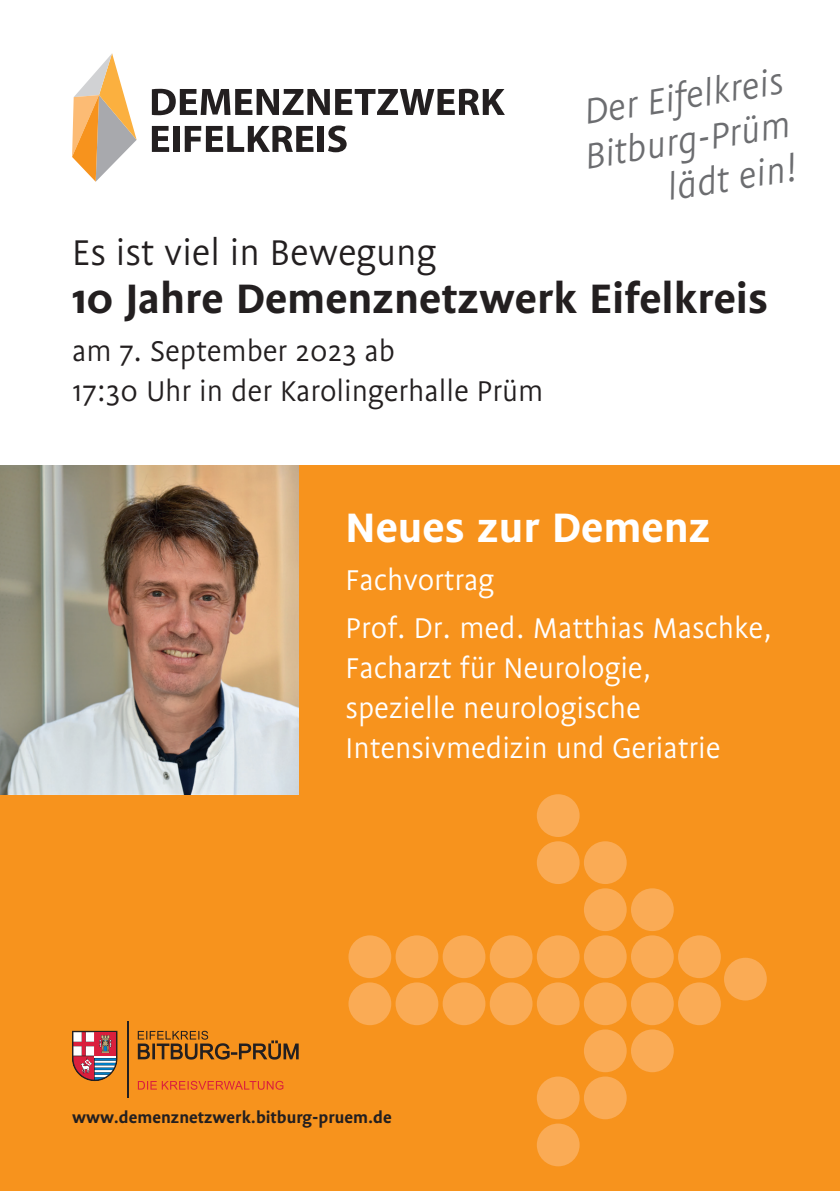
<style>
.page{position:relative;width:840px;height:1191px;background:#fff}
.page>*{position:absolute;margin:0;border:0;box-sizing:border-box;transform-origin:0 0}
.t1{font:700 46px "Flex";color:#231f20}
.t2{font:700 46px "Flex";color:#fff}
.t3{font:italic 40px/44px "Flex";color:#6c6d70;text-align:right}
.t4{font:40px "Flex";color:#231f20}
.t5{font:32px/40px "Flex";color:#fff}
.t6{font:32px/40px "Flex";color:#231f20}
.t7{font:700 18px "Flex";color:#231f20}
</style>
<div class="page">
<div style="left:0;top:465px;width:839px;height:726px;background:#f7931d"></div>
<div style="left:536px;top:1123px;width:43px;height:43px;background:#faab55;border-radius:50%"></div>
<div style="left:536px;top:1076px;width:43px;height:43px;background:#faab55;border-radius:50%"></div>
<div style="left:583px;top:1076px;width:43px;height:43px;background:#faab55;border-radius:50%"></div>
<div style="left:583px;top:1029px;width:43px;height:43px;background:#faab55;border-radius:50%"></div>
<div style="left:630px;top:1029px;width:43px;height:43px;background:#faab55;border-radius:50%"></div>
<div style="left:348px;top:982px;width:43px;height:43px;background:#faab55;border-radius:50%"></div>
<div style="left:395px;top:982px;width:43px;height:43px;background:#faab55;border-radius:50%"></div>
<div style="left:442px;top:982px;width:43px;height:43px;background:#faab55;border-radius:50%"></div>
<div style="left:489px;top:982px;width:43px;height:43px;background:#faab55;border-radius:50%"></div>
<div style="left:536px;top:982px;width:43px;height:43px;background:#faab55;border-radius:50%"></div>
<div style="left:583px;top:982px;width:43px;height:43px;background:#faab55;border-radius:50%"></div>
<div style="left:630px;top:982px;width:43px;height:43px;background:#faab55;border-radius:50%"></div>
<div style="left:677px;top:982px;width:43px;height:43px;background:#faab55;border-radius:50%"></div>
<div style="left:348px;top:935px;width:43px;height:43px;background:#faab55;border-radius:50%"></div>
<div style="left:395px;top:935px;width:43px;height:43px;background:#faab55;border-radius:50%"></div>
<div style="left:442px;top:935px;width:43px;height:43px;background:#faab55;border-radius:50%"></div>
<div style="left:489px;top:935px;width:43px;height:43px;background:#faab55;border-radius:50%"></div>
<div style="left:536px;top:935px;width:43px;height:43px;background:#faab55;border-radius:50%"></div>
<div style="left:583px;top:935px;width:43px;height:43px;background:#faab55;border-radius:50%"></div>
<div style="left:630px;top:935px;width:43px;height:43px;background:#faab55;border-radius:50%"></div>
<div style="left:677px;top:935px;width:43px;height:43px;background:#faab55;border-radius:50%"></div>
<div style="left:583px;top:888px;width:43px;height:43px;background:#faab55;border-radius:50%"></div>
<div style="left:723px;top:957px;width:43px;height:43px;background:#faab55;border-radius:50%"></div>
<div style="left:630px;top:888px;width:43px;height:43px;background:#faab55;border-radius:50%"></div>
<div style="left:536px;top:841px;width:43px;height:43px;background:#faab55;border-radius:50%"></div>
<div style="left:583px;top:841px;width:43px;height:43px;background:#faab55;border-radius:50%"></div>
<div style="left:536px;top:794px;width:43px;height:43px;background:#faab55;border-radius:50%"></div>
<hr style="left:127px;top:1021px;width:2px;height:77px;background:#231f20">
<svg style="left:138px;top:1080px;width:145px;height:9px"></svg>
<svg style="left:72px;top:1030px;width:45px;height:51px;background:#b36d70"></svg>
<svg style="left:138px;top:1030px;width:160px;height:29px"></svg>
<svg style="left:72px;top:53px;width:64px;height:129px"></svg>
<svg style="left:152px;top:89px;width:177px;height:26px"></svg>
<svg style="left:335px;top:89px;width:169px;height:26px"></svg>
<svg style="left:152px;top:126px;width:17px;height:26px"></svg>
<div style="left:173px;top:126px;width:6px;height:26px;background:#231f20"></div>
<svg style="left:185px;top:126px;width:128px;height:26px"></svg>
<div style="left:317px;top:126px;width:6px;height:26px;background:#231f20"></div>
<svg style="left:328px;top:125px;width:18px;height:27px"></svg>
<img style="left:0;top:465px;width:298px;height:329px">
<p class="t3" style="left:574px;top:92px;width:209px;rotate:-9deg">Der Eifelkreis<br>Bitburg-Prüm lädt ein!</p>
<p class="t4" style="left:72px;top:230px;width:365px">Es ist viel in Bewegung</p>
<h1 class="t1" style="left:72px;top:272px;width:697px">10 Jahre Demenznetzwerk Eifelkreis</h1>
<p class="t6" style="left:72px;top:331px;width:472px">am 7. September 2023 ab<br>17:30 Uhr in der Karolingerhalle Prüm</p>
<h1 class="t2" style="left:345px;top:500px;width:366px">Neues zur Demenz</h1>
<p class="t5" style="left:345px;top:556px;width:428px;line-height:48px">Fachvortrag<br>Prof. Dr. med. Matthias Maschke,</p>
<p class="t5" style="left:345px;top:648px;width:376px">Facharzt für Neurologie, spezielle neurologische<br>Intensivmedizin und Geriatrie</p>
<p class="t7" style="left:72px;top:1106px;width:321px">www.demenznetzwerk.bitburg-pruem.de</p>
</div>
